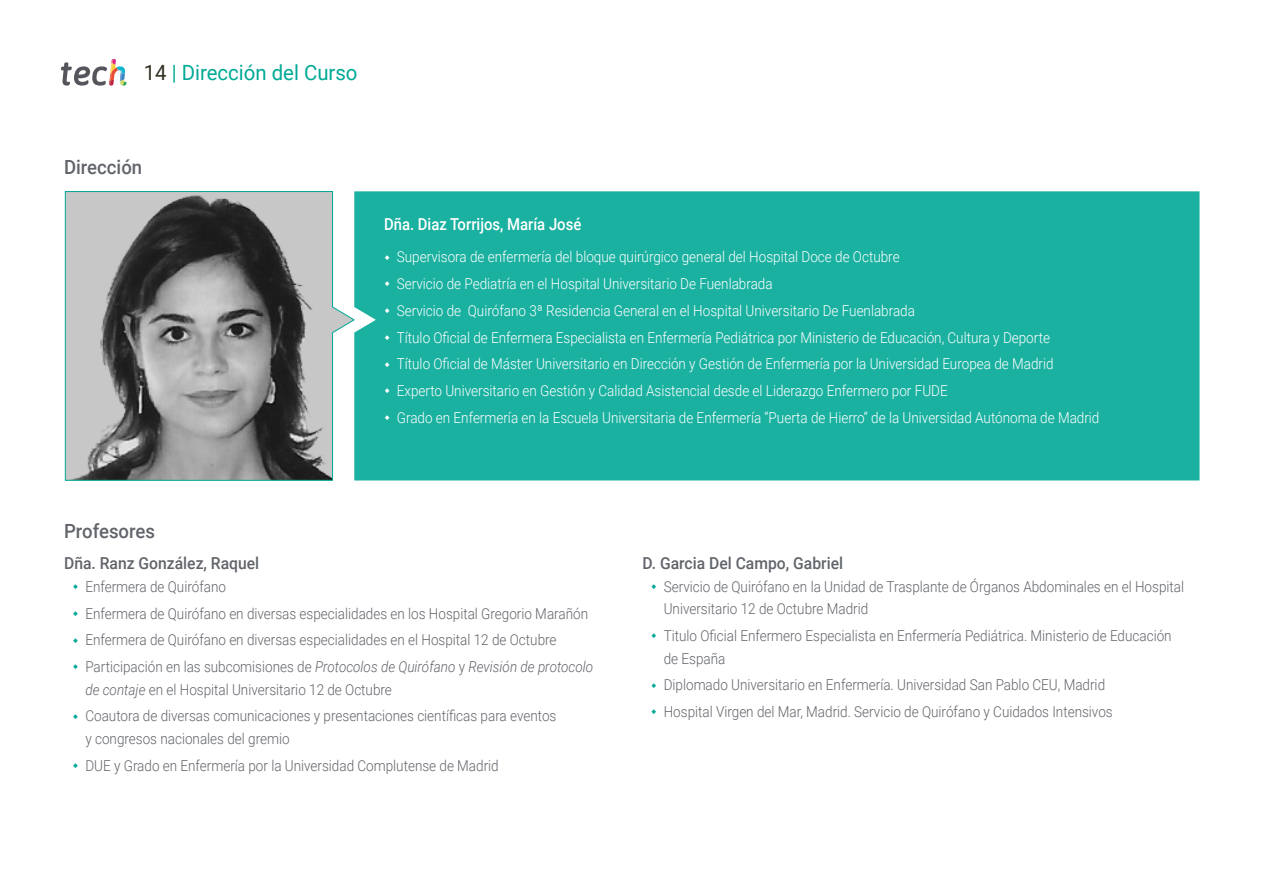
<style>
.page{position:relative;width:1263px;height:893px;background:#fff}
.page>*{position:absolute;margin:0;border:0;box-sizing:border-box;transform-origin:0 0}
.t1{font:21px "Roboto";color:#00a996}
.t2{font:500 19.5px "Roboto";color:#61646a;scale:.95 1}
.t3{font:500 16.5px "Roboto";color:#61646a;scale:.95 1}
.t4{font:500 16.5px "Roboto";color:#fff;scale:.9 1}
.t5{font:300 15px/26.7px "Roboto";color:#61646a;scale:.9 1}
.t6{font:300 15px/26.7px "Roboto";color:#fff;scale:.9 1}
.s1{color:#312e20}
.s2{font-style:italic}
</style>
<div class="page">
<svg style="left:61px;top:59px;width:65px;height:27px"></svg>
<div style="left:355px;top:191px;width:844px;height:289px;background:#1ab1a0"></div>
<svg style="left:65px;top:191px;width:290px;height:290px;background:#8e9090"></svg>
<svg style="left:385px;top:255px;width:4px;height:5px"></svg>
<svg style="left:385px;top:281px;width:4px;height:5px"></svg>
<svg style="left:385px;top:308px;width:4px;height:5px"></svg>
<svg style="left:385px;top:335px;width:4px;height:5px"></svg>
<svg style="left:385px;top:362px;width:4px;height:5px"></svg>
<svg style="left:385px;top:388px;width:4px;height:5px"></svg>
<svg style="left:385px;top:415px;width:4px;height:5px"></svg>
<h1 class="t1" style="left:144px;top:57px;width:215px"><span class="s1">14</span> | Dirección del Curso</h1>
<h2 class="t2" style="left:64px;top:154px;width:84px">Dirección</h2>
<h2 class="t2" style="left:64px;top:517px;width:97px">Profesores</h2>
<p class="t4" style="left:384px;top:213px;width:221px">Dña. Diaz Torrijos, María José</p>
<p class="t6" style="left:397px;top:243px;width:782px">Supervisora de enfermería del bloque quirúrgico general del Hospital Doce de Octubre<br>Servicio de Pediatría en el Hospital Universitario De Fuenlabrada<br>Servicio de Quirófano 3ª Residencia General en el Hospital Universitario De Fuenlabrada<br>Título Oficial de Enfermera Especialista en Enfermería Pediátrica por Ministerio de Educación, Cultura y Deporte<br>Título Oficial de Máster Universitario en Dirección y Gestión de Enfermería por la Universidad Europea de Madrid Experto Universitario en Gestión y Calidad Asistencial desde el Liderazgo Enfermero por FUDE<br>Grado en Enfermería en la Escuela Universitaria de Enfermería “Puerta de Hierro“ de la Universidad Autónoma de Madrid</p>
<p class="t3" style="left:64px;top:552px;width:207px">Dña. Ranz González, Raquel</p>
<p class="t5" style="left:85px;top:573px;width:566px">Enfermera de Quirófano<br>Enfermera de Quirófano en diversas especialidades en los Hospital Gregorio Marañón Enfermera de Quirófano en diversas especialidades en el Hospital 12 de Octubre Participación en las subcomisiones de <span class="s2">Protocolos de Quirófano</span> y <span class="s2">Revisión de protocolo</span></p>
<p class="t5" style="left:85px;top:675px;width:525px"><span class="s2">de contaje</span> en el Hospital Universitario 12 de Octubre<br>Coautora de diversas comunicaciones y presentaciones científicas para eventos</p>
<p class="t5" style="left:85px;top:725px;width:461px">y congresos nacionales del gremio<br>DUE y Grado en Enfermería por la Universidad Complutense de Madrid</p>
<p class="t3" style="left:642px;top:552px;width:213px">D. Garcia Del Campo, Gabriel</p>
<p class="t5" style="left:664px;top:575px;width:580px;line-height:22.5px">Servicio de Quirófano en la Unidad de Trasplante de Órganos Abdominales en el Hospital<br>Universitario 12 de Octubre Madrid</p>
<p class="t5" style="left:664px;top:624px;width:566px;line-height:22.5px">Titulo Oficial Enfermero Especialista en Enfermería Pediátrica. Ministerio de Educación de España</p>
<p class="t5" style="left:664px;top:671px;width:500px">Diplomado Universitario en Enfermería. Universidad San Pablo CEU, Madrid<br>Hospital Virgen del Mar, Madrid. Servicio de Quirófano y Cuidados Intensivos</p>
</div>
